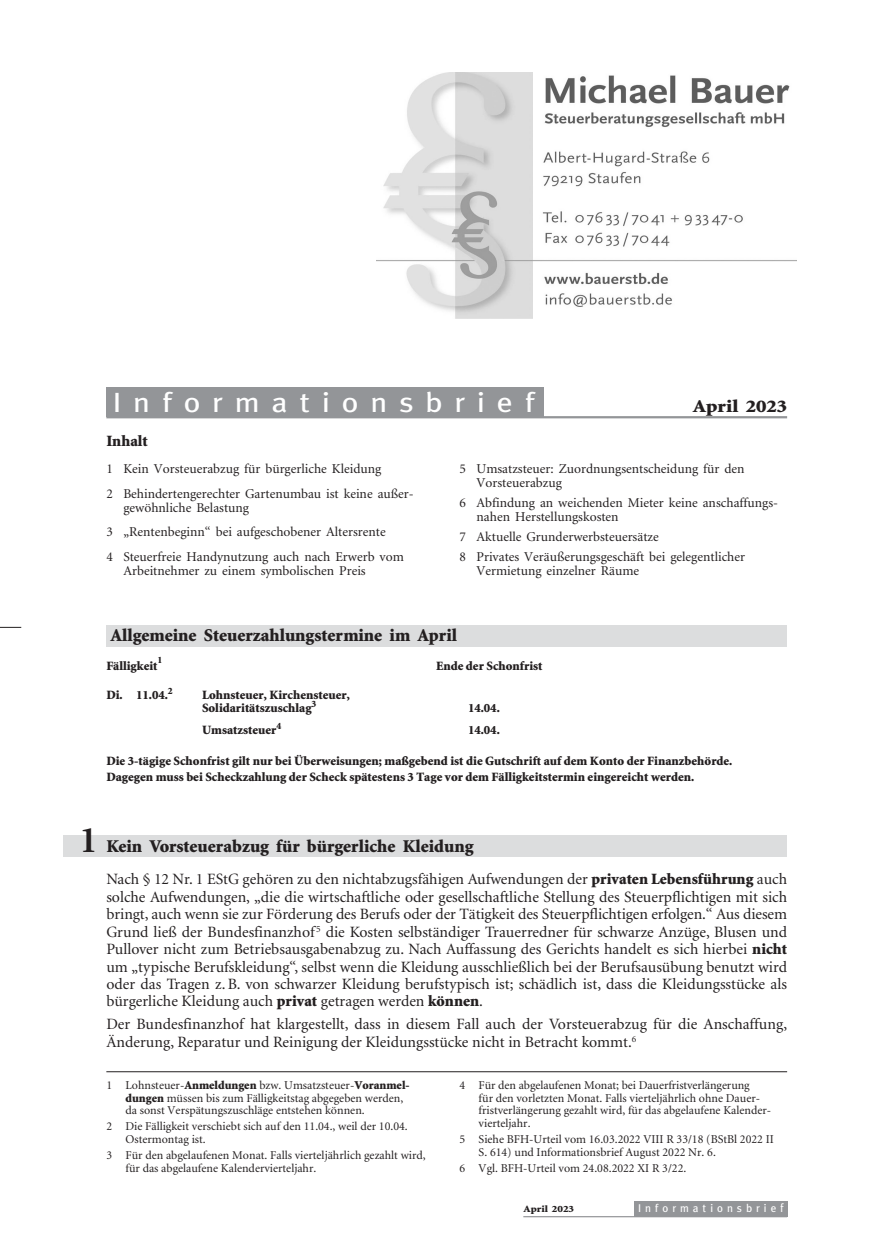
<style>
.page{position:relative;width:885px;height:1259px;background:#fff}
.page>*{position:absolute;margin:0;border:0;box-sizing:border-box;transform-origin:0 0}
.t1{font:27.75px "Meta";letter-spacing:.375em;color:#fff;scale:1.15 1}
.t2{font:900 18px "Minion";color:#231f20}
.t3{font:900 18px "Minion";color:#231f20;scale:1.15 1}
.t4{font:15.75px/17.4px "Minion";color:#231f20;text-align:justify}
.t5{font:900 15.75px "Minion";color:#231f20}
.t6{font:13.5px/24.5px "Minion";color:#231f20}
.t7{font:900 12.75px/13.5px "Minion";color:#231f20}
.t8{font:12px/12.8px "Minion";color:#231f20}
.t9{font:11.25px "Meta";letter-spacing:.36em;color:#fff}
.t10{font:900 9.75px "Minion";color:#231f20}
.t11{font:900 9.6px "Minion";color:#231f20;scale:1.15 1}
.s1{font-weight:700;font-size:37.5px}
.s2{font-weight:900}
.s3{font-size:12px}
</style>
<div class="page">
<img style="left:377px;top:72px;width:419px;height:246px">
<div style="left:634px;top:1200px;width:153px;height:16px;background:#939598"></div>
<hr style="left:523px;top:1216px;width:264px;height:1px;background:#939598">
<hr style="left:106px;top:1071px;width:681px;height:1px;background:#231f20">
<div style="left:106px;top:625px;width:681px;height:21px;background:#dcddde"></div>
<div style="left:64px;top:835px;width:723px;height:21px;background:#dcddde"></div>
<div style="left:106px;top:387px;width:437px;height:30px;background:#939598"></div>
<hr style="left:106px;top:416px;width:681px;height:2px;background:#939598">
<svg style="left:0;top:627px;width:21px;height:1px"></svg>
<h1 class="t1" style="left:113px;top:386px;width:368px">Informationsbrief</h1>
<p class="t3" style="left:692px;top:399px;width:83px">April 2023</p>
<p class="t5" style="left:106px;top:435px;width:43px">Inhalt</p>
<p class="t6" style="left:106px;top:458px;width:309px">1 Kein Vorsteuerabzug für bürgerliche Kleidung<br>2 Behindertengerechter Gartenumbau ist keine außer-</p>
<p class="t6" style="left:106px;top:496px;width:299px;text-indent:17px">gewöhnliche Belastung<br>3 „Rentenbeginn“ bei aufgeschobener Altersrente<br>4 Steuerfreie Handynutzung auch nach Erwerb vom</p>
<p class="t6" style="left:123px;top:560px;width:244px">Arbeitnehmer zu einem symbolischen Preis</p>
<p class="t6" style="left:476px;top:463px;width:269px;line-height:14.2px;text-indent:-17px">5 Umsatzsteuer: Zuordnungsentscheidung für den<br>Vorsteuerabzug</p>
<p class="t6" style="left:476px;top:497px;width:303px;line-height:14.2px;text-indent:-17px">6 Abfindung an weichenden Mieter keine anschaffungs&shy;nahen Herstellungskosten</p>
<p class="t6" style="left:459px;top:528px;width:287px;line-height:19.8px">7 Aktuelle Grunderwerbsteuersätze<br>8 Privates Veräußerungsgeschäft bei gelegentlicher</p>
<p class="t6" style="left:476px;top:560px;width:164px">Vermietung einzelner Räume</p>
<p class="t2" style="left:111px;top:628px;width:348px">Allgemeine Steuerzahlungstermine im April</p>
<p class="t10" style="left:157px;top:656px;width:6px">1</p>
<p class="t7" style="left:106px;top:660px;width:53px">Fälligkeit</p>
<p class="t7" style="left:106px;top:689px;width:68px">Di. 11.04.<sup>2</sup></p>
<p class="t7" style="left:202px;top:689px;width:149px">Lohnsteuer, Kirchensteuer,<br>Solidaritätszuschlag<sup>3</sup></p>
<p class="t7" style="left:436px;top:660px;width:108px">Ende der Schonfrist</p>
<p class="t7" style="left:468px;top:702px;width:33px">14.04.</p>
<p class="t7" style="left:202px;top:724px;width:81px">Umsatzsteuer<sup>4</sup></p>
<p class="t7" style="left:468px;top:724px;width:33px">14.04.</p>
<p class="t7" style="left:106px;top:753px;width:627px;line-height:16.6px">Die 3-tägige Schonfrist gilt nur bei Überweisungen; maßgebend ist die Gutschrift auf dem Konto der Finanzbehörde.<br>Dagegen muss bei Scheckzahlung der Scheck spätestens 3 Tage vor dem Fälligkeitstermin eingereicht werden.</p>
<p class="t2" style="left:79px;top:839px;width:395px"><span class="s1">1</span> Kein Vorsteuerabzug für bürgerliche Kleidung</p>
<p class="t4" style="left:106px;top:872px;width:682px">Nach § 12 Nr. 1 EStG gehören zu den nichtabzugsfähigen Aufwendungen der <span class="s2">privaten Lebensführung</span> auch solche Aufwendungen, „die die wirtschaftliche oder gesellschaftliche Stellung des Steuerpflichtigen mit sich bringt, auch wenn sie zur Förderung des Berufs oder der Tätigkeit des Steuerpflichtigen erfolgen.“ Aus diesem Grund ließ der Bundesfinanzhof <sup>5</sup> die Kosten selbständiger Trauerredner für schwarze Anzüge, Blusen und Pullover nicht zum Betriebsausgabenabzug zu. Nach Auffassung des Gerichts handelt es sich hierbei <span class="s2">nicht </span>um „typische Berufskleidung“, selbst wenn die Kleidung ausschließlich bei der Berufsausübung benutzt wird oder das Tragen z. B. von schwarzer Kleidung berufstypisch ist; schädlich ist, dass die Kleidungsstücke als bürgerliche Kleidung auch <span class="s2">privat</span> getragen werden <span class="s2">können</span>.</p>
<p class="t4" style="left:106px;top:1017px;width:682px">Der Bundesfinanzhof hat klargestellt, dass in diesem Fall auch der Vorsteuerabzug für die Anschaffung,<br>Änderung, Reparatur und Reinigung der Kleidungsstücke nicht in Betracht kommt.<sup>6</sup></p>
<p class="t8" style="left:125px;top:1079px;width:285px;text-indent:-19px">1 Lohnsteuer-<span class="s2">Anmeldungen</span> bzw. Umsatzsteuer-<span class="s2">Voranmel&shy;dungen</span> müssen bis zum Fälligkeitstag abgegeben werden, da sonst Verspätungszuschläge entstehen können.</p>
<p class="t8" style="left:125px;top:1121px;width:284px;text-indent:-19px">2 Die Fälligkeit verschiebt sich auf den 11.04., weil der 10.04.<br>Ostermontag ist.</p>
<p class="t8" style="left:125px;top:1149px;width:301px;text-indent:-19px">3 Für den abgelaufenen Monat. Falls vierteljährlich gezahlt wird, für das abgelaufene Kalendervierteljahr.</p>
<p class="t8" style="left:478px;top:1079px;width:294px;text-indent:-19px">4 Für den abgelaufenen Monat; bei Dauerfristverlängerung<br>für den vorletzten Monat. Falls vierteljährlich ohne Dauer&shy;fristverlängerung gezahlt wird, für das abgelaufene Kalender&shy;vierteljahr.</p>
<p class="t8" style="left:478px;top:1134px;width:297px;text-indent:-19px">5 Siehe BFH-Urteil vom 16.03.2022 VIII R 33/18 (BStBl 2022 II<br>S. 614) und Informationsbrief August 2022 Nr. 6.</p>
<p class="t8" style="left:459px;top:1162px;width:228px">6 Vgl. BFH-Urteil vom 24.08.2022 XI R 3/22.</p>
<p class="t11" style="left:523px;top:1205px;width:45px">April 2023</p>
<p class="t9" style="left:638px;top:1201px;width:147px">Informationsbrie<span class="s3">f</span></p>
</div>
